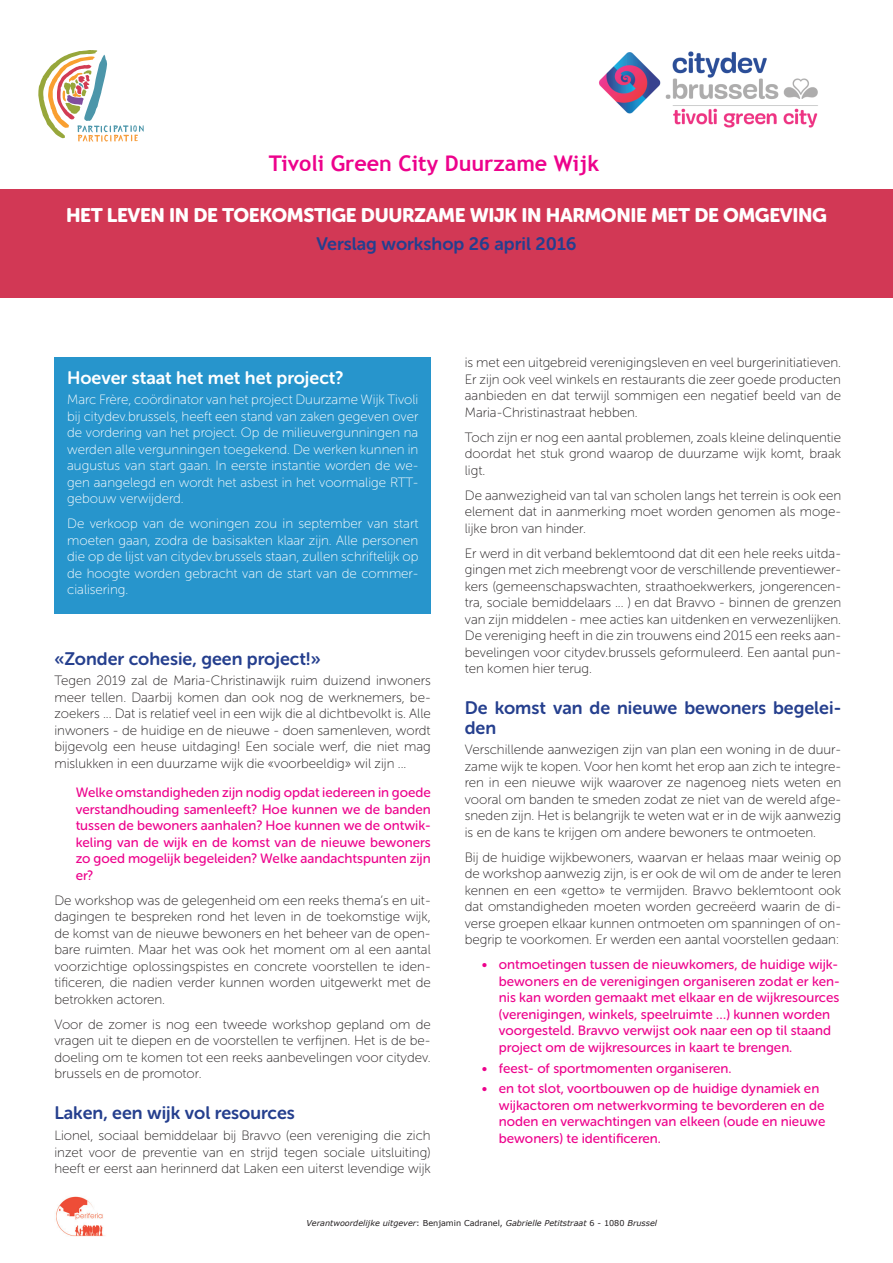
<style>
.page{position:relative;width:893px;height:1263px;background:#fff}
.page>*{position:absolute;margin:0;border:0;box-sizing:border-box;transform-origin:0 0}
.t1{font:700 21.6px "Trebuchet MS";color:#ed028c}
.t2{font:19.5px "Museo Sans Rounded 900";letter-spacing:-.02em;color:#fff}
.t3{font:18px/19.5px "Museo Sans Rounded 700";color:#253f8e}
.t4{font:18px "Museo Sans Rounded 700";color:#fff}
.t5{font:13.5px/16.5px "Museo Sans Rounded 100";color:#231f20;text-align:justify}
.t6{font:13.5px/16.5px "Museo Sans Rounded 500";color:#ed028c}
.t7{font:13.5px/16.5px "Museo Sans Rounded 100";color:#fff;text-align:justify}
.t8{font:italic 8.1px "Verdana";color:#231f20}
.s1{font-style:normal}
</style>
<div class="page">
<div style="left:0;top:189px;width:893px;height:109px;background:#d23855"></div>
<img style="left:599px;top:51px;width:219px;height:77px">
<svg style="left:38px;top:50px;width:106px;height:92px"></svg>
<img style="left:56px;top:1196px;width:50px;height:41px">
<div style="left:54px;top:357px;width:377px;height:257px;background:#2795cc"></div>
<h1 class="t1" style="left:269px;top:149px;width:332px">Tivoli Green City Duurzame Wijk</h1>
<h2 class="t2" style="left:66px;top:204px;width:762px">HET LEVEN IN DE TOEKOMSTIGE DUURZAME WIJK IN HARMONIE MET DE OMGEVING</h2>
<h3 class="t3" style="left:316px;top:234px;width:262px">Verslag workshop 26 april 2016</h3>
<h3 class="t4" style="left:67px;top:367px;width:278px">Hoever staat het met het project?</h3>
<p class="t7" style="left:67px;top:392px;width:353px">Marc Frère, coördinator van het project Duurzame Wijk Tivoli bij citydev.brussels, heeft een stand van zaken gegeven over de vordering van het project. Op de milieuvergunningen na werden alle vergunningen toegekend. De werken kunnen in augustus van start gaan. In eerste instantie worden de we&shy;gen aangelegd en wordt het asbest in het voormalige RTT&shy;gebouw verwijderd.</p>
<p class="t7" style="left:67px;top:515px;width:353px">De verkoop van de woningen zou in september van start moeten gaan, zodra de basisakten klaar zijn. Alle personen die op de lijst van citydev.brussels staan, zullen schriftelijk op de hoogte worden gebracht van de start van de commer&shy;cialisering.</p>
<h3 class="t3" style="left:54px;top:649px;width:268px">«Zonder cohesie, geen project!»</h3>
<p class="t5" style="left:54px;top:673px;width:378px">Tegen 2019 zal de Maria-Christinawijk ruim duizend inwoners meer tellen. Daarbij komen dan ook nog de werknemers, be&shy;zoekers ... Dat is relatief veel in een wijk die al dichtbevolkt is. Alle inwoners - de huidige en de nieuwe - doen samenleven, wordt bijgevolg een heuse uitdaging! Een sociale werf, die niet mag mislukken in een duurzame wijk die «voorbeeldig» wil zijn ...</p>
<p class="t6" style="left:76px;top:785px;width:357px;text-align:justify">Welke omstandigheden zijn nodig opdat iedereen in goede verstandhouding samenleeft? Hoe kunnen we de banden tussen de bewoners aanhalen? Hoe kunnen we de ontwik&shy;keling van de wijk en de komst van de nieuwe bewoners zo goed mogelijk begeleiden? Welke aandachtspunten zijn er?</p>
<p class="t5" style="left:54px;top:892px;width:378px">De workshop was de gelegenheid om een reeks thema’s en uit&shy;dagingen te bespreken rond het leven in de toekomstige wijk, de komst van de nieuwe bewoners en het beheer van de open&shy;bare ruimten. Maar het was ook het moment om al een aantal voorzichtige oplossingspistes en concrete voorstellen te iden&shy;tificeren, die nadien verder kunnen worden uitgewerkt met de betrokken actoren.</p>
<p class="t5" style="left:54px;top:1016px;width:378px">Voor de zomer is nog een tweede workshop gepland om de vragen uit te diepen en de voorstellen te verfijnen. Het is de be&shy;doeling om te komen tot een reeks aanbevelingen voor citydev. brussels en de promotor.</p>
<h3 class="t3" style="left:54px;top:1103px;width:242px">Laken, een wijk vol resources</h3>
<p class="t5" style="left:54px;top:1127px;width:378px">Lionel, sociaal bemiddelaar bij Bravvo (een vereniging die zich inzet voor de preventie van en strijd tegen sociale uitsluiting) heeft er eerst aan herinnerd dat Laken een uiterst levendige wijk</p>
<p class="t5" style="left:465px;top:355px;width:378px">is met een uitgebreid verenigingsleven en veel burgerinitiatieven.<br>Er zijn ook veel winkels en restaurants die zeer goede producten aanbieden en dat terwijl sommigen een negatief beeld van de Maria-Christinastraat hebben.</p>
<p class="t5" style="left:465px;top:429px;width:378px">Toch zijn er nog een aantal problemen, zoals kleine delinquentie doordat het stuk grond waarop de duurzame wijk komt, braak ligt.</p>
<p class="t5" style="left:465px;top:487px;width:378px">De aanwezigheid van tal van scholen langs het terrein is ook een element dat in aanmerking moet worden genomen als moge&shy;lijke bron van hinder.</p>
<p class="t5" style="left:465px;top:545px;width:378px">Er werd in dit verband beklemtoond dat dit een hele reeks uitda&shy;gingen met zich meebrengt voor de verschillende preventiewer&shy;kers (gemeenschapswachten, straathoekwerkers, jongerencen&shy;tra, sociale bemiddelaars ... ) en dat Bravvo - binnen de grenzen van zijn middelen - mee acties kan uitdenken en verwezenlijken.<br>De vereniging heeft in die zin trouwens eind 2015 een reeks aan&shy;bevelingen voor citydev.brussels geformuleerd. Een aantal pun&shy;ten komen hier terug.</p>
<h3 class="t3" style="left:465px;top:698px;width:378px">De komst van de nieuwe bewoners begelei&shy;den</h3>
<p class="t5" style="left:465px;top:742px;width:378px">Verschillende aanwezigen zijn van plan een woning in de duur&shy;zame wijk te kopen. Voor hen komt het erop aan zich te integre&shy;ren in een nieuwe wijk waarover ze nagenoeg niets weten en vooral om banden te smeden zodat ze niet van de wereld afge&shy;sneden zijn. Het is belangrijk te weten wat er in de wijk aanwezig is en de kans te krijgen om andere bewoners te ontmoeten.</p>
<p class="t5" style="left:465px;top:849px;width:378px">Bij de huidige wijkbewoners, waarvan er helaas maar weinig op de workshop aanwezig zijn, is er ook de wil om de ander te leren kennen en een «getto» te vermijden. Bravvo beklemtoont ook dat omstandigheden moeten worden gecreëerd waarin de di&shy;verse groepen elkaar kunnen ontmoeten om spanningen of on&shy;begrip te voorkomen. Er werden een aantal voorstellen gedaan:</p>
<p class="t6" style="left:499px;top:957px;width:343px;text-indent:-17px">• ontmoetingen tussen de nieuwkomers, de huidige wijk&shy;bewoners en de verenigingen organiseren zodat er ken&shy;nis kan worden gemaakt met elkaar en de wijkresources (verenigingen, winkels, speelruimte …) kunnen worden voorgesteld. Bravvo verwijst ook naar een op til staand project om de wijkresources in kaart te brengen.</p>
<p class="t6" style="left:482px;top:1060px;width:251px">• feest- of sportmomenten organiseren.</p>
<p class="t6" style="left:499px;top:1080px;width:328px;text-indent:-17px">• en tot slot, voortbouwen op de huidige dynamiek en wijkactoren om netwerkvorming te bevorderen en de noden en verwachtingen van elkeen (oude en nieuwe bewoners) te identificeren.</p>
<p class="t8" style="left:306px;top:1217px;width:352px">Verantwoordelijke uitgever<span class="s1">: Benjamin Cadranel,</span> Gabrielle Petitstraat <span class="s1">6 - 1080</span> Brussel</p>
</div>
